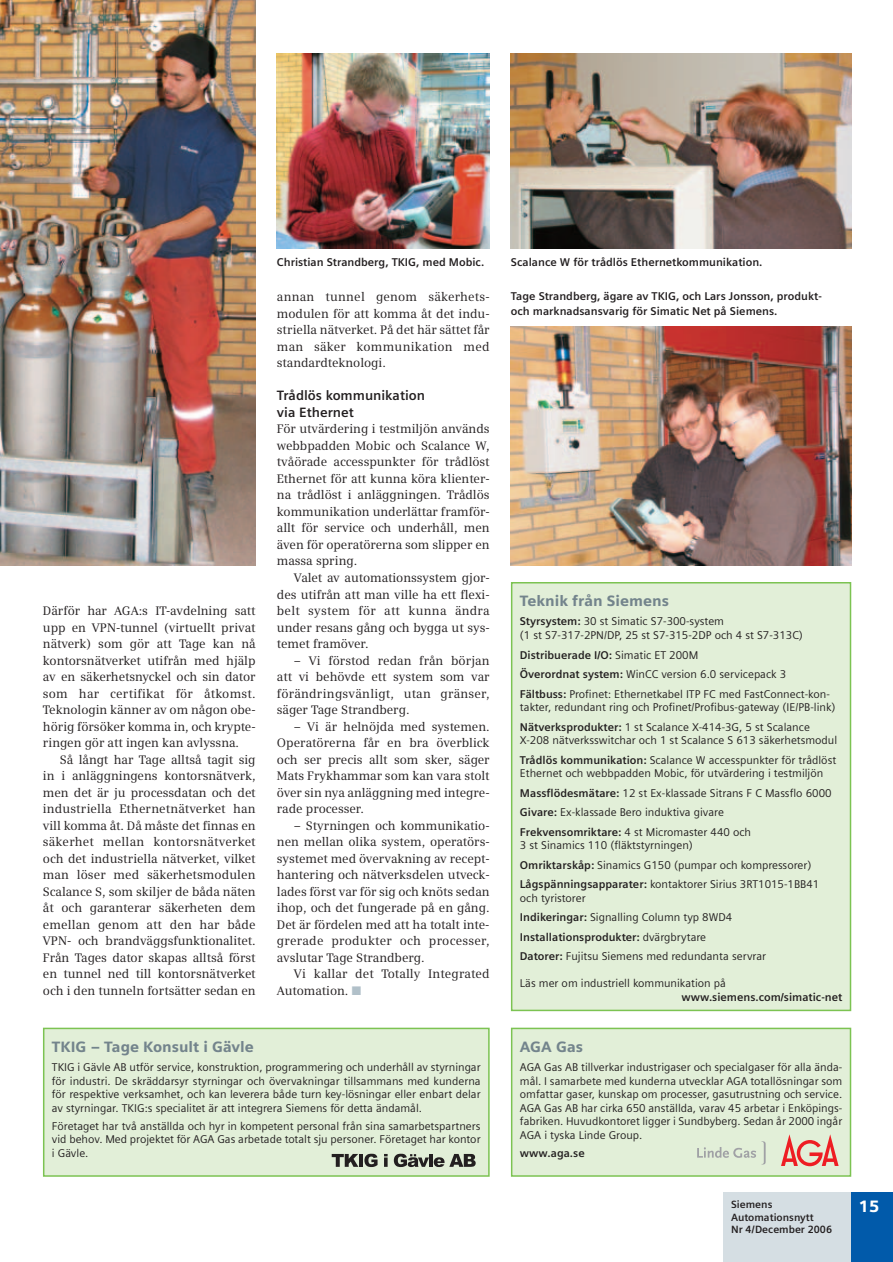
<style>
.page{position:relative;width:893px;height:1262px;background:#fff}
.page>*{position:absolute;margin:0;border:0;box-sizing:border-box;transform-origin:0 0}
.t1{font:900 16.5px "Siemens Sans";color:#fff}
.t2{font:900 15px "Siemens Sans";color:#73848c}
.t3{font:700 13.5px/16.5px "Siemens Sans";color:#231f20}
.t4{font:12.3px/16.5px "Siemens Serif";letter-spacing:-.005em;color:#231f20;text-align:justify}
.t5{font:11.25px/19.5px "Siemens Sans";color:#231f20}
.t6{font:700 11.25px/15px "Siemens Sans";color:#231f20}
.t7{font:700 10.5px/12.6px "Siemens Sans";color:#231f20}
.s1{color:#b1c0c9}
.s2{font-weight:700}
</style>
<div class="page">
<div style="left:511px;top:1028px;width:339px;height:148px;background:#e2efd8"></div>
<div style="left:511px;top:1027px;width:340px;height:149px;border:2px solid #7cc352"></div>
<svg style="left:781px;top:1134px;width:57px;height:32px"></svg>
<svg style="left:697px;top:1141px;width:68px;height:23px"></svg>
<img style="left:0;top:0;width:256px;height:565px">
<img style="left:511px;top:54px;width:340px;height:195px">
<img style="left:511px;top:326px;width:340px;height:239px">
<img style="left:277px;top:54px;width:212px;height:195px">
<div style="left:511px;top:583px;width:339px;height:427px;background:#e2efd8"></div>
<div style="left:511px;top:582px;width:340px;height:429px;border:2px solid #7cc352"></div>
<div style="left:44px;top:1028px;width:445px;height:148px;background:#e2efd8"></div>
<div style="left:43px;top:1027px;width:446px;height:149px;border:2px solid #7cc352"></div>
<svg style="left:332px;top:1154px;width:26px;height:12px"></svg>
<hr style="left:359px;top:1153px;width:4px;height:13px;background:#231f20">
<svg style="left:364px;top:1153px;width:13px;height:14px"></svg>
<svg style="left:384px;top:1154px;width:3px;height:12px"></svg>
<svg style="left:394px;top:1153px;width:81px;height:14px"></svg>
<div style="left:723px;top:1192px;width:128px;height:70px;background:#d5dee3"></div>
<div style="left:851px;top:1192px;width:41px;height:70px;background:#015aaa"></div>
<p class="t4" style="left:43px;top:603px;width:214px">Därför har AGA:s IT-avdelning satt upp en VPN-tunnel (virtuellt privat nätverk) som gör att Tage kan nå kontorsnätverket utifrån med hjälp av en säkerhetsnyckel och sin dator som har certifikat för åtkomst.<br>Teknologin känner av om någon obe&shy;hörig försöker komma in, och krypte&shy;ringen gör att ingen kan avlyssna.</p>
<p class="t4" style="left:43px;top:752px;width:214px;text-indent:17px">Så långt har Tage alltså tagit sig in i anläggningens kontorsnätverk, men det är ju processdatan och det industriella Ethernetnätverket han vill komma åt. Då måste det finnas en säkerhet mellan kontorsnätverket och det industriella nätverket, vilket man löser med säkerhetsmodulen Scalance S, som skiljer de båda näten åt och garanterar säkerheten dem emellan genom att den har både VPN- och brandväggsfunktionalitet.<br>Från Tages dator skapas alltså först en tunnel ned till kontorsnätverket och i den tunneln fortsätter sedan en</p>
<p class="t6" style="left:277px;top:255px;width:209px">Christian Strandberg, TKIG, med Mobic.</p>
<p class="t4" style="left:277px;top:290px;width:214px">annan tunnel genom säkerhets&shy;modulen för att komma åt det indu&shy;striella nätverket. På det här sättet får man säker kommunikation med standardteknologi.</p>
<p class="t3" style="left:277px;top:389px;width:150px">Trådlös kommunikation via Ethernet</p>
<p class="t4" style="left:277px;top:422px;width:214px">För utvärdering i testmiljön används webbpadden Mobic och Scalance W, tvåörade accesspunkter för trådlöst Ethernet för att kunna köra klienter&shy;na trådlöst i anläggningen. Trådlös kommunikation underlättar framför&shy;allt för service och underhåll, men även för operatörerna som slipper en massa spring.</p>
<p class="t4" style="left:277px;top:570px;width:214px;text-indent:17px">Valet av automationssystem gjor&shy;des utifrån att man ville ha ett flexi&shy;belt system för att kunna ändra under resans gång och bygga ut sys&shy;temet framöver.</p>
<p class="t4" style="left:277px;top:653px;width:214px;text-indent:17px">– Vi förstod redan från början att vi behövde ett system som var förändringsvänligt, utan gränser, säger Tage Strandberg.</p>
<p class="t4" style="left:277px;top:719px;width:214px;text-indent:17px">– Vi är helnöjda med systemen.<br>Operatörerna får en bra överblick och ser precis allt som sker, säger Mats Frykhammar som kan vara stolt över sin nya anläggning med integre&shy;rade processer.</p>
<p class="t4" style="left:277px;top:818px;width:214px;text-indent:17px">– Styrningen och kommunikatio&shy;nen mellan olika system, operatörs&shy;systemet med övervakning av recept&shy;hantering och nätverksdelen utveck&shy;lades först var för sig och knöts sedan ihop, och det fungerade på en gång.<br>Det är fördelen med att ha totalt inte&shy;grerade produkter och processer, avslutar Tage Strandberg.</p>
<p class="t4" style="left:277px;top:966px;width:214px;text-indent:17px">Vi kallar det Totally Integrated<br>Automation. <span class="s1">■</span></p>
<p class="t2" style="left:52px;top:1041px;width:203px">TKIG – Tage Konsult i Gävle</p>
<p class="t5" style="left:52px;top:1061px;width:430px;line-height:13.5px;text-align:justify">TKIG i Gävle AB utför service, konstruktion, programmering och underhåll av styrningar för industri. De skräddarsyr styrningar och övervakningar tillsammans med kunderna för respektive verksamhet, och kan leverera både turn key-lösningar eller enbart delar av styrningar. TKIG:s specialitet är att integrera Siemens för detta ändamål.</p>
<p class="t5" style="left:52px;top:1120px;width:430px;line-height:13.5px;text-align:justify">Företaget har två anställda och hyr in kompetent personal från sina samarbetspartners vid behov. Med projektet för AGA Gas arbetade totalt sju personer. Företaget har kontor i Gävle.</p>
<p class="t6" style="left:511px;top:255px;width:253px">Scalance W för trådlös Ethernetkommunikation.</p>
<p class="t6" style="left:511px;top:290px;width:312px">Tage Strandberg, ägare av TKIG, och Lars Jonsson, produkt&shy;och marknadsansvarig för Simatic Net på Siemens.</p>
<p class="t2" style="left:520px;top:595px;width:151px">Teknik från Siemens</p>
<p class="t5" style="left:520px;top:616px;width:284px;line-height:13.5px"><span class="s2">Styrsystem:</span> 30 st Simatic S7-300-system<br>(1 st S7-317-2PN/DP, 25 st S7-315-2DP och 4 st S7-313C)</p>
<p class="t5" style="left:520px;top:646px;width:311px"><span class="s2">Distribuerade I/O:</span> Simatic ET 200M<br><span class="s2">Överordnat system:</span> WinCC version 6.0 servicepack 3<br><span class="s2">Fältbuss:</span> Profinet: Ethernetkabel ITP FC med FastConnect-kon-</p>
<p class="t5" style="left:520px;top:698px;width:317px">takter, redundant ring och Profinet/Profibus-gateway (IE/PB-link)<br><span class="s2">Nätverksprodukter:</span> 1 st Scalance X-414-3G, 5 st Scalance</p>
<p class="t5" style="left:520px;top:731px;width:319px">X-208 nätverksswitchar och 1 st Scalance S 613 säkerhetsmodul<br><span class="s2">Trådlös kommunikation:</span> Scalance W accesspunkter för trådlöst</p>
<p class="t5" style="left:520px;top:764px;width:313px">Ethernet och webbpadden Mobic, för utvärdering i testmiljön <span class="s2">Massflödesmätare:</span> 12 st Ex-klassade Sitrans F C Massflo 6000<br><span class="s2">Givare:</span> Ex-klassade Bero induktiva givare<br><span class="s2">Frekvensomriktare:</span> 4 st Micromaster 440 och</p>
<p class="t5" style="left:520px;top:836px;width:301px">3 st Sinamics 110 (fläktstyrningen)<br><span class="s2">Omriktarskåp:</span> Sinamics G150 (pumpar och kompressorer)<br><span class="s2">Lågspänningsapparater:</span> kontaktorer Sirius 3RT1015-1BB41</p>
<p class="t5" style="left:520px;top:889px;width:248px">och tyristorer<br><span class="s2">Indikeringar:</span> Signalling Column typ 8WD4<br><span class="s2">Installationsprodukter:</span> dvärgbrytare<br><span class="s2">Datorer:</span> Fujitsu Siemens med redundanta servrar</p>
<p class="t5" style="left:520px;top:974px;width:207px">Läs mer om industriell kommunikation på</p>
<p class="t6" style="left:681px;top:990px;width:162px">www.siemens.com/simatic-net</p>
<p class="t2" style="left:520px;top:1041px;width:65px">AGA Gas</p>
<p class="t5" style="left:520px;top:1061px;width:324px;line-height:13.5px;text-align:justify">AGA Gas AB tillverkar industrigaser och specialgaser för alla ända&shy;mål. I samarbete med kunderna utvecklar AGA totallösningar som omfattar gaser, kunskap om processer, gasutrustning och service.<br>AGA Gas AB har cirka 650 anställda, varav 45 arbetar i Enköpings&shy;fabriken. Huvudkontoret ligger i Sundbyberg. Sedan år 2000 ingår AGA i tyska Linde Group.</p>
<p class="t6" style="left:520px;top:1146px;width:66px">www.aga.se</p>
<p class="t7" style="left:731px;top:1198px;width:102px">Siemens<br>Automationsnytt<br>Nr 4/December 2006</p>
<h1 class="t1" style="left:858px;top:1200px;width:22px">15</h1>
</div>
